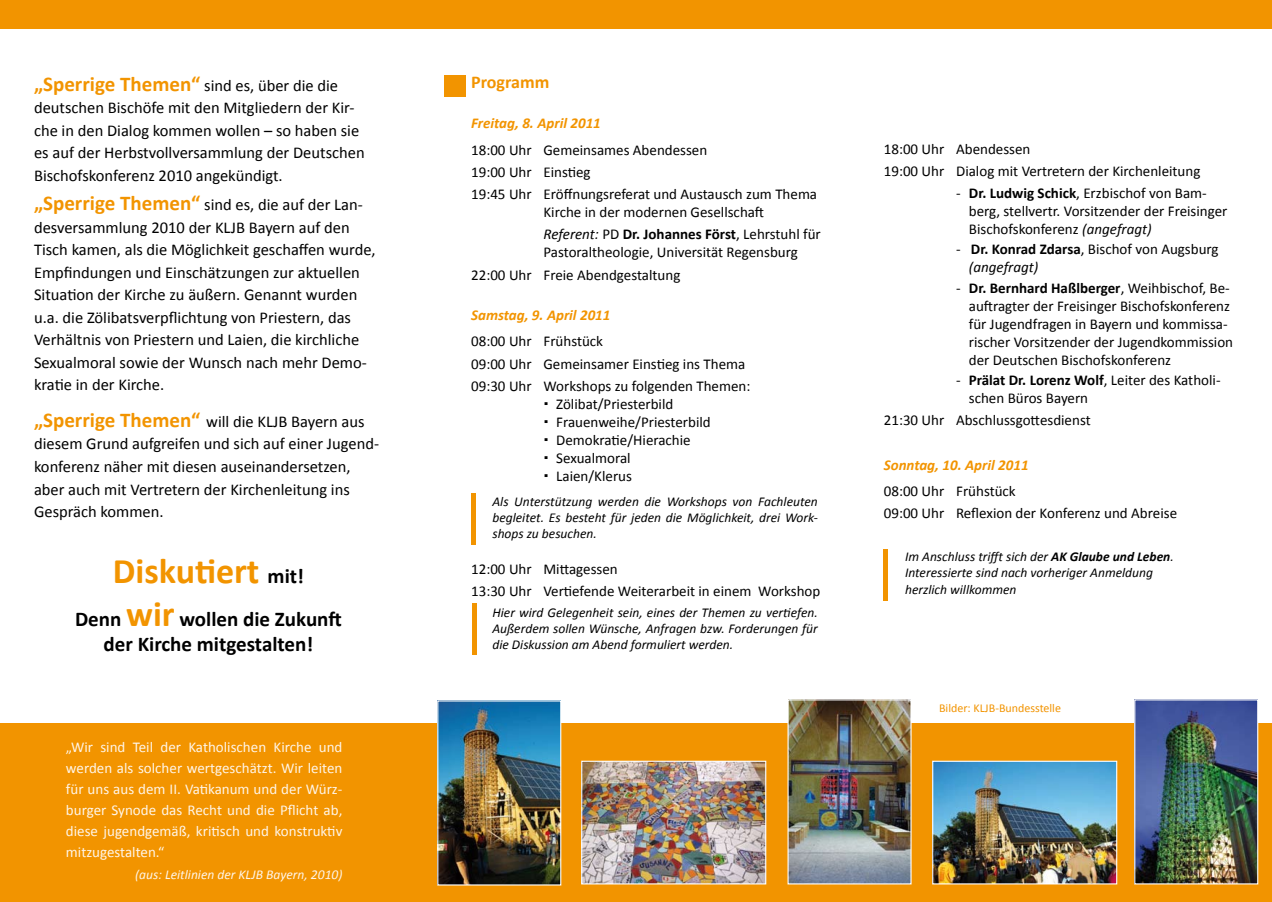
<style>
.page{position:relative;width:1272px;height:902px;background:#fff}
.page>*{position:absolute;margin:0;border:0;box-sizing:border-box;transform-origin:0 0}
.t1{font:700 36px "Calibri";color:#f29400}
.t2{font:700 21px/25.2px "Calibri";color:#000;text-align:center}
.t3{font:700 18px "Calibri";color:#f29400}
.t4{font:16.5px/22.5px "Calibri";color:#000}
.t5{font:15px/18px "Calibri";color:#000}
.t6{font:15px/21px "Calibri";color:#fff5e8;text-align:justify}
.t7{font:italic 700 15px "Calibri";color:#f29400}
.t8{font:italic 13.5px/16.2px "Calibri";color:#000;text-align:justify}
.t9{font:italic 13.5px "Calibri";color:#fff5e8}
.t10{font:12px "Calibri";color:#f29400}
.s1{font-weight:700;font-size:21px;color:#f29400}
.s2{font-size:21px;color:#000}
.s3{font-size:36px;color:#f29400}
.s4{font-style:italic}
.s5{font-weight:700}
</style>
<div class="page">
<div style="left:0;top:723px;width:1271px;height:178px;background:#f29400"></div>
<div style="left:0;top:0;width:1271px;height:28px;background:#f29400"></div>
<div style="left:444px;top:75px;width:22px;height:21px;background:#f29400"></div>
<hr style="left:471px;top:493px;width:4px;height:51px;background:#f29400">
<hr style="left:472px;top:603px;width:4px;height:51px;background:#f29400">
<img style="left:789px;top:701px;width:120px;height:181px">
<div style="left:787px;top:699px;width:124px;height:185px;border:1px solid #fff"></div>
<img style="left:583px;top:762px;width:181px;height:120px">
<div style="left:581px;top:760px;width:185px;height:124px;border:1px solid #fff"></div>
<img style="left:439px;top:702px;width:120px;height:181px">
<div style="left:437px;top:700px;width:124px;height:185px;border:1px solid #fff"></div>
<img style="left:934px;top:762px;width:181px;height:120px">
<div style="left:932px;top:760px;width:185px;height:124px;border:1px solid #fff"></div>
<img style="left:1136px;top:701px;width:120px;height:181px">
<div style="left:1134px;top:699px;width:124px;height:185px;border:1px solid #fff"></div>
<div style="left:883px;top:550px;width:5px;height:51px;background:#f29400"></div>
<p class="t4" style="left:34px;top:73px;width:332px"><span class="s1">„Sperrige Themen“</span> sind es, über die die deutschen Bischöfe mit den Mitgliedern der Kir&shy;che in den Dialog kommen wollen – so haben sie es auf der Herbstvollversammlung der Deutschen Bischofskonferenz 2010 angekündigt.</p>
<p class="t4" style="left:34px;top:193px;width:343px"><span class="s1">„Sperrige Themen“</span> sind es, die auf der Lan&shy;desversammlung 2010 der KLJB Bayern auf den Tisch kamen, als die Möglichkeit geschaffen wurde, Empfindungen und Einschätzungen zur aktuellen Situation der Kirche zu äußern. Genannt wurden u.a. die Zölibatsverpflichtung von Priestern, das Verhältnis von Priestern und Laien, die kirchliche Sexualmoral sowie der Wunsch nach mehr Demo&shy;kratie in der Kirche.</p>
<p class="t4" style="left:34px;top:409px;width:346px"><span class="s1">„Sperrige Themen“</span> will die KLJB Bayern aus diesem Grund aufgreifen und sich auf einer Jugend&shy;konferenz näher mit diesen auseinandersetzen, aber auch mit Vertretern der Kirchenleitung ins Gespräch kommen.</p>
<h1 class="t1" style="left:113px;top:548px;width:193px">Diskutiert <span class="s2">mit!</span></h1>
<h2 class="t2" style="left:75px;top:605px;width:268px">Denn <span class="s3">wir</span> wollen die Zukunft der Kirche mitgestalten!</h2>
<p class="t6" style="left:66px;top:735px;width:278px">„Wir sind Teil der Katholischen Kirche und werden als solcher wertgeschätzt. Wir leiten für uns aus dem II. Vatikanum und der Würz&shy;burger Synode das Recht und die Pflicht ab, diese jugendgemäß, kritisch und konstruktiv mitzugestalten.“</p>
<p class="t9" style="left:135px;top:866px;width:209px">(aus: Leitlinien der KLJB Bayern, 2010)</p>
<p class="t3" style="left:471px;top:71px;width:80px">Programm</p>
<p class="t7" style="left:471px;top:114px;width:131px">Freitag, 8. April 2011</p>
<p class="t5" style="left:471px;top:138px;width:347px;line-height:22.2px">18:00 Uhr Gemeinsames Abendessen<br>19:00 Uhr Einstieg<br>19:45 Uhr Eröffnungsreferat und Austausch zum Thema</p>
<p class="t5" style="left:543px;top:200px;width:279px;line-height:22.2px">Kirche in der modernen Gesellschaft<br><span class="s4">Referent:</span> PD <span class="s5">Dr. Johannes Först</span>, Lehrstuhl für</p>
<p class="t5" style="left:471px;top:240px;width:328px;line-height:22.2px;text-indent:72px">Pastoraltheologie, Universität Regensburg<br>22:00 Uhr Freie Abendgestaltung</p>
<p class="t7" style="left:471px;top:305px;width:141px">Samstag, 9. April 2011</p>
<p class="t5" style="left:471px;top:329px;width:281px;line-height:22.2px">08:00 Uhr Frühstück<br>09:00 Uhr Gemeinsamer Einstieg ins Thema<br>09:30 Uhr Workshops zu folgenden Themen:</p>
<p class="t5" style="left:556px;top:394px;width:156px">Zölibat/Priesterbild<br>Frauenweihe/Priesterbild<br>Demokratie/Hierachie<br>Sexualmoral<br>Laien/Klerus</p>
<p class="t8" style="left:492px;top:492px;width:327px">Als Unterstützung werden die Workshops von Fachleuten begleitet. Es besteht für jeden die Möglichkeit, drei Work&shy;shops zu besuchen.</p>
<p class="t5" style="left:471px;top:557px;width:351px;line-height:22.2px">12:00 Uhr Mittagessen<br>13:30 Uhr Vertiefende Weiterarbeit in einem Workshop</p>
<p class="t8" style="left:492px;top:603px;width:327px">Hier wird Gelegenheit sein, eines der Themen zu vertiefen.<br>Außerdem sollen Wünsche, Anfragen bzw. Forderungen für die Diskussion am Abend formuliert werden.</p>
<p class="t5" style="left:883px;top:137px;width:318px;line-height:22.2px">18:00 Uhr Abendessen<br>19:00 Uhr Dialog mit Vertretern der Kirchenleitung</p>
<p class="t5" style="left:968px;top:183px;width:260px;text-indent:-13px">- <span class="s5">Dr. Ludwig Schick</span>, Erzbischof von Bam&shy;berg, stellvertr. Vorsitzender der Freisinger<br>Bischofskonferenz <span class="s4">(angefragt)</span></p>
<p class="t5" style="left:968px;top:240px;width:251px;text-indent:-13px">- <span class="s5">Dr. Konrad Zdarsa</span>, Bischof von Augsburg <span class="s4">(angefragt)</span></p>
<p class="t5" style="left:968px;top:278px;width:266px;text-indent:-13px">- <span class="s5">Dr. Bernhard Haßlberger</span>, Weihbischof, Be&shy;auftragter der Freisinger Bischofskonferenz für Jugendfragen in Bayern und kommissa&shy;rischer Vorsitzender der Jugendkommission der Deutschen Bischofskonferenz</p>
<p class="t5" style="left:968px;top:370px;width:253px;text-indent:-13px">- <span class="s5">Prälat Dr. Lorenz Wolf</span>, Leiter des Katholi&shy;schen Büros Bayern</p>
<p class="t5" style="left:883px;top:410px;width:208px">21:30 Uhr Abschlussgottesdienst</p>
<p class="t7" style="left:883px;top:455px;width:146px">Sonntag, 10. April 2011</p>
<p class="t5" style="left:883px;top:479px;width:295px;line-height:22.2px">08:00 Uhr Frühstück<br>09:00 Uhr Reflexion der Konferenz und Abreise</p>
<p class="t8" style="left:905px;top:548px;width:270px;text-align:left">Im Anschluss trifft sich der <span class="s5">AK Glaube und Leben</span>.<br>Interessierte sind nach vorheriger Anmeldung herzlich willkommen</p>
<p class="t10" style="left:939px;top:700px;width:123px">Bilder: KLJB-Bundesstelle</p>
</div>
